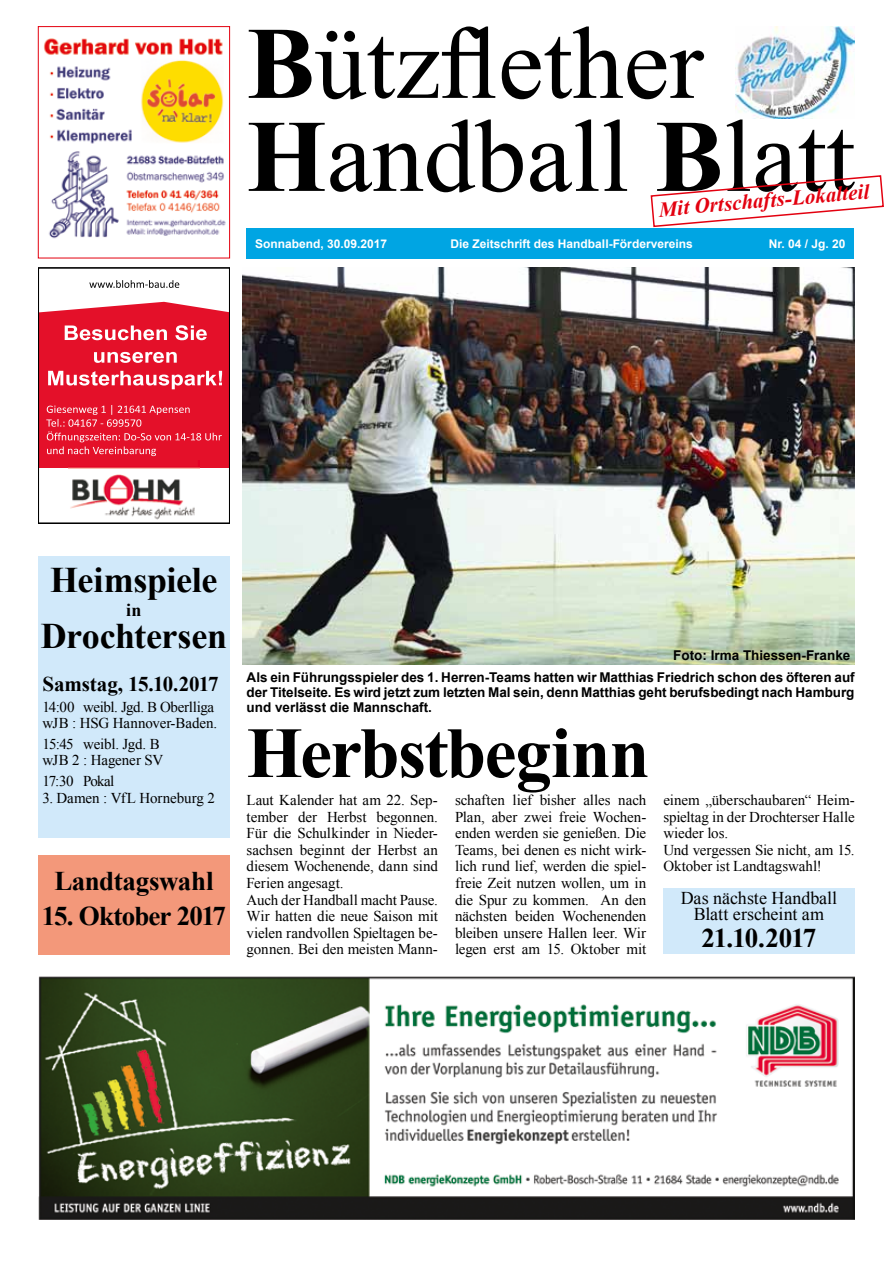
<style>
.page{position:relative;width:893px;height:1263px;background:#fff}
.page>*{position:absolute;margin:0;border:0;box-sizing:border-box;transform-origin:0 0}
.t1{font:102.75px/93px "Times New Roman";color:#000}
.t2{font:700 72px "Times New Roman";letter-spacing:-.025em;color:#000}
.t3{font:700 36px "Times New Roman";letter-spacing:-.01em;color:#000}
.t4{font:700 27px "Times New Roman";letter-spacing:-.03em;color:#000}
.t5{font:italic 700 21px "Times New Roman";color:#e3000f}
.t6{font:700 21px "Times New Roman";letter-spacing:-.005em;color:#000}
.t7{font:18px/16.5px "Times New Roman";letter-spacing:-.005em;color:#000;text-align:center}
.t8{font:700 18px "Times New Roman";color:#000}
.t9{font:15px/16.5px "Times New Roman";letter-spacing:-.005em;color:#000}
.t10{font:15px "Times New Roman";letter-spacing:-.05em;color:#000}
.t11{font:700 13.5px/15px "Arial";color:#000;text-align:justify}
.t12{font:700 12px "Arial";color:#fff}
.s1{font-weight:700}
</style>
<div class="page">
<div style="left:38px;top:855px;width:192px;height:99px;background:#f3987a"></div>
<div style="left:663px;top:888px;width:192px;height:66px;background:#d1e9fa"></div>
<div style="left:247px;top:228px;width:607px;height:30px;background:#00a5e3"></div>
<svg style="left:650px;top:175px;width:234px;height:53px"></svg>
<img style="left:736px;top:27px;width:119px;height:92px">
<div style="left:38px;top:556px;width:192px;height:282px;background:#d1e9fa"></div>
<img style="left:43px;top:38px;width:183px;height:201px">
<div style="left:38px;top:26px;width:192px;height:232px;border:1px solid #e3000f"></div>
<div style="left:38px;top:268px;width:192px;height:255px;background:#e41029"></div>
<svg style="left:41px;top:271px;width:186px;height:41px;background:#f5dbde"></svg>
<svg style="left:65px;top:325px;width:102px;height:15px"></svg>
<svg style="left:175px;top:325px;width:32px;height:15px"></svg>
<svg style="left:94px;top:352px;width:83px;height:11px"></svg>
<svg style="left:48px;top:371px;width:174px;height:18px"></svg>
<svg style="left:46px;top:405px;width:176px;height:51px"></svg>
<div style="left:38px;top:468px;width:192px;height:55px;background:#fff"></div>
<img style="left:69px;top:460px;width:130px;height:60px">
<div style="left:38px;top:268px;width:192px;height:255px;border:2px solid #000"></div>
<img style="left:38px;top:976px;width:817px;height:243px">
<img style="left:242px;top:268px;width:613px;height:396px">
<h1 class="t1" style="left:247px;top:15px;width:610px"><span class="s1">B</span>ützflether<br><span class="s1">H</span>andball <span class="s1">B</span>latt</h1>
<h3 class="t5" style="left:658px;top:195px;width:213px;rotate:-5deg">Mit Ortschafts-Lokalteil</h3>
<p class="t12" style="left:255px;top:235px;width:134px">Sonnabend, 30.09.2017</p>
<p class="t12" style="left:451px;top:235px;width:244px">Die Zeitschrift des Handball-Fördervereins</p>
<p class="t12" style="left:769px;top:235px;width:78px">Nr. 04 / Jg. 20</p>
<h3 class="t3" style="left:50px;top:555px;width:169px">Heimspiele</h3>
<p class="t8" style="left:126px;top:597px;width:17px">in</p>
<h3 class="t3" style="left:41px;top:611px;width:188px">Drochtersen</h3>
<h3 class="t6" style="left:43px;top:669px;width:178px">Samstag, 15.10.2017</h3>
<p class="t9" style="left:43px;top:698px;width:176px">14:00 weibl. Jgd. B Oberlliga wJB : HSG Hannover-Baden.</p>
<p class="t9" style="left:43px;top:735px;width:122px">15:45 weibl. Jgd. B wJB 2 : Hagener SV</p>
<p class="t10" style="left:43px;top:771px;width:73px">17:30 Pokal</p>
<p class="t9" style="left:42px;top:789px;width:174px">3. Damen : VfL Horneburg 2</p>
<h3 class="t4" style="left:54px;top:862px;width:161px">Landtagswahl</h3>
<h3 class="t4" style="left:42px;top:897px;width:186px">15. Oktober 2017</h3>
<p class="t11" style="left:673px;top:648px;width:179px">Foto: Irma Thiessen-Franke</p>
<p class="t11" style="left:247px;top:670px;width:610px">Als ein Führungsspieler des 1. Herren-Teams hatten wir Matthias Friedrich schon des öfteren auf der Titelseite. Es wird jetzt zum letzten Mal sein, denn Matthias geht berufsbedingt nach Hamburg und verlässt die Mannschaft.</p>
<h2 class="t2" style="left:247px;top:703px;width:404px">Herbstbeginn</h2>
<p class="t9" style="left:247px;top:791px;width:193px">Laut Kalender hat am 22. Sep&shy;tember der Herbst begonnen.<br>Für die Schulkinder in Nieder&shy;sachsen beginnt der Herbst an diesem Wochenende, dann sind<br>Ferien angesagt.<br>Auch der Handball macht Pause.<br>Wir hatten die neue Saison mit vielen randvollen Spieltagen be&shy;gonnen. Bei den meisten Mann-</p>
<p class="t9" style="left:455px;top:791px;width:193px;text-align:justify">schaften lief bisher alles nach Plan, aber zwei freie Wochen&shy;enden werden sie genießen. Die Teams, bei denen es nicht wirk&shy;lich rund lief, werden die spiel&shy;freie Zeit nutzen wollen, um in die Spur zu kommen. An den nächsten beiden Wochenenden bleiben unsere Hallen leer. Wir legen erst am 15. Oktober mit</p>
<p class="t9" style="left:663px;top:791px;width:193px">einem „überschaubaren“ Heim&shy;spieltag in der Drochterser Halle wieder los.<br>Und vergessen Sie nicht, am 15.<br>Oktober ist Landtagswahl!</p>
<p class="t7" style="left:681px;top:889px;width:158px">Das nächste Handball<br>Blatt erscheint am</p>
<h3 class="t4" style="left:702px;top:920px;width:116px">21.10.2017</h3>
</div>
